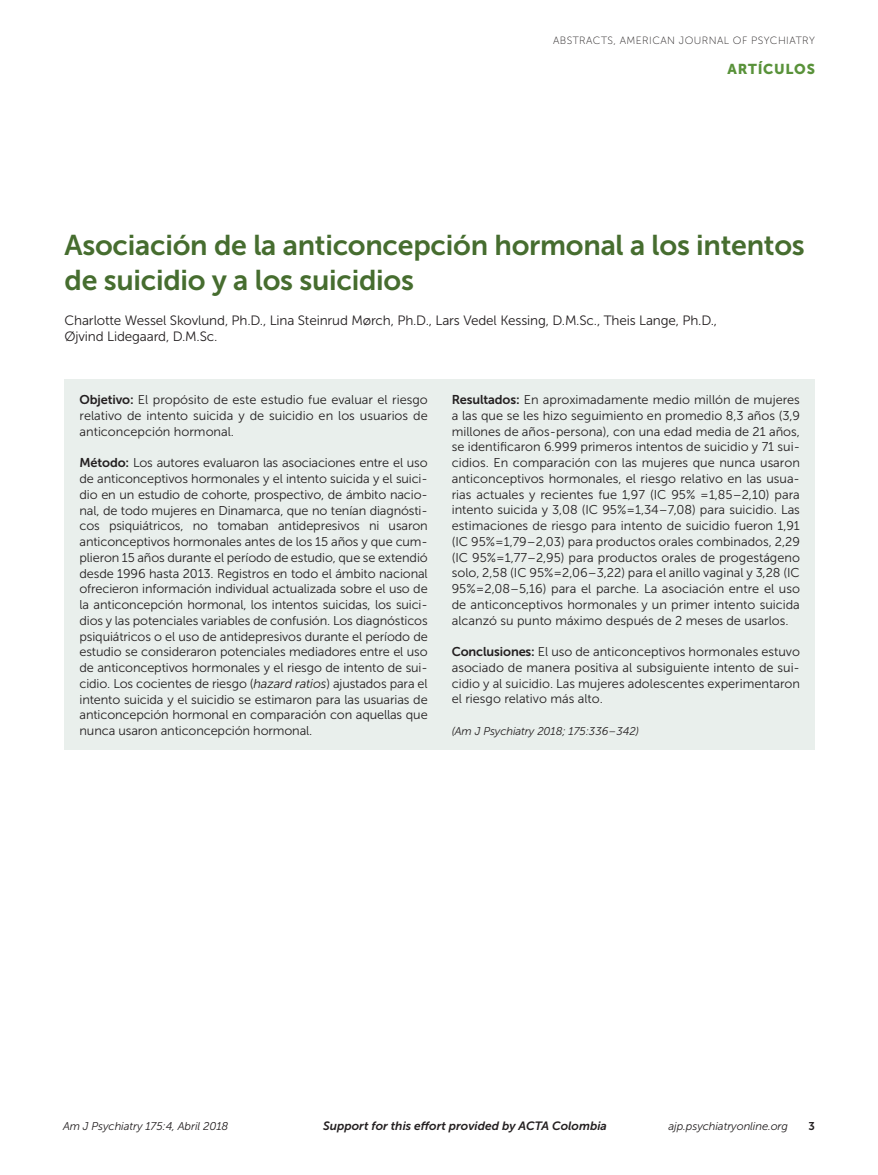
<style>
.page{position:relative;width:878px;height:1175px;background:#fff}
.page>*{position:absolute;margin:0;border:0;box-sizing:border-box;transform-origin:0 0}
.t1{font:28.5px/34.5px "Museo Sans 700";letter-spacing:-.01em;color:#466d2f}
.t2{font:14.25px "Museo Sans 900";letter-spacing:.05em;color:#59923a}
.t3{font:13.5px/16.5px "Museo Sans 300";letter-spacing:-.01em;color:#231f20}
.t4{font:12.75px/15.8px "Museo Sans 300";color:#231f20;text-align:justify}
.t5{font:italic 12px "Museo Sans 700";color:#231f20}
.t6{font:italic 11.25px "Museo Sans 300";letter-spacing:-.01em;color:#231f20}
.t7{font:11.25px "Museo Sans 700";color:#231f20}
.t8{font:10.5px "Museo Sans 100";letter-spacing:.04em;color:#231f20}
.s1{font-family:"Museo Sans 700"}
.s2{font-style:italic}
</style>
<div class="page">
<div style="left:64px;top:380px;width:750px;height:370px;background:#e9efec"></div>
<p class="t8" style="left:553px;top:35px;width:263px">ABSTRACTS, AMERICAN JOURNAL OF PSYCHIATRY</p>
<p class="t2" style="left:727px;top:61px;width:89px">ARTÍCULOS</p>
<h1 class="t1" style="left:64px;top:228px;width:741px">Asociación de la anticoncepción hormonal a los intentos de suicidio y a los suicidios</h1>
<p class="t3" style="left:64px;top:312px;width:654px">Charlotte Wessel Skovlund, Ph.D., Lina Steinrud Mørch, Ph.D., Lars Vedel Kessing, D.M.Sc., Theis Lange, Ph.D.,<br>Øjvind Lidegaard, D.M.Sc.</p>
<p class="t4" style="left:80px;top:392px;width:350px"><span class="s1">Objetivo:</span> El propósito de este estudio fue evaluar el riesgo relativo de intento suicida y de suicidio en los usuarios de anticoncepción hormonal.</p>
<p class="t4" style="left:80px;top:455px;width:350px"><span class="s1">Método:</span> Los autores evaluaron las asociaciones entre el uso de anticonceptivos hormonales y el intento suicida y el suici&shy;dio en un estudio de cohorte, prospectivo, de ámbito nacio&shy;nal, de todo mujeres en Dinamarca, que no tenían diagnósti&shy;cos psiquiátricos, no tomaban antidepresivos ni usaron anticonceptivos hormonales antes de los 15 años y que cum&shy;plieron 15 años durante el período de estudio, que se extendió desde 1996 hasta 2013. Registros en todo el ámbito nacional ofrecieron información individual actualizada sobre el uso de la anticoncepción hormonal, los intentos suicidas, los suici&shy;dios y las potenciales variables de confusión. Los diagnósticos psiquiátricos o el uso de antidepresivos durante el período de estudio se consideraron potenciales mediadores entre el uso de anticonceptivos hormonales y el riesgo de intento de sui&shy;cidio. Los cocientes de riesgo (<span class="s2">hazard ratios</span>) ajustados para el intento suicida y el suicidio se estimaron para las usuarias de anticoncepción hormonal en comparación con aquellas que nunca usaron anticoncepción hormonal.</p>
<p class="t4" style="left:451px;top:392px;width:350px"><span class="s1">Resultados:</span> En aproximadamente medio millón de mujeres a las que se les hizo seguimiento en promedio 8,3 años (3,9 millones de años-persona), con una edad media de 21 años, se identificaron 6.999 primeros intentos de suicidio y 71 sui&shy;cidios. En comparación con las mujeres que nunca usaron anticonceptivos hormonales, el riesgo relativo en las usua&shy;rias actuales y recientes fue 1,97 (IC 95% =1,85–2,10) para intento suicida y 3,08 (IC 95%=1,34–7,08) para suicidio. Las estimaciones de riesgo para intento de suicidio fueron 1,91 (IC 95%=1,79–2,03) para productos orales combinados, 2,29 (IC 95%=1,77–2,95) para productos orales de progestágeno solo, 2,58 (IC 95%=2,06–3,22) para el anillo vaginal y 3,28 (IC 95%=2,08–5,16) para el parche. La asociación entre el uso de anticonceptivos hormonales y un primer intento suicida alcanzó su punto máximo después de 2 meses de usarlos.</p>
<p class="t4" style="left:451px;top:644px;width:350px"><span class="s1">Conclusiones:</span> El uso de anticonceptivos hormonales estuvo asociado de manera positiva al subsiguiente intento de sui&shy;cidio y al suicidio. Las mujeres adolescentes experimentaron el riesgo relativo más alto.</p>
<p class="t6" style="left:452px;top:725px;width:189px">(Am J Psychiatry 2018; 175:336–342)</p>
<p class="t6" style="left:63px;top:1119px;width:167px">Am J Psychiatry 175:4, Abril 2018</p>
<p class="t5" style="left:323px;top:1119px;width:285px">Support for this effort provided by ACTA Colombia</p>
<p class="t6" style="left:668px;top:1119px;width:121px">ajp.psychiatryonline.org</p>
<p class="t7" style="left:808px;top:1119px;width:8px">3</p>
</div>
